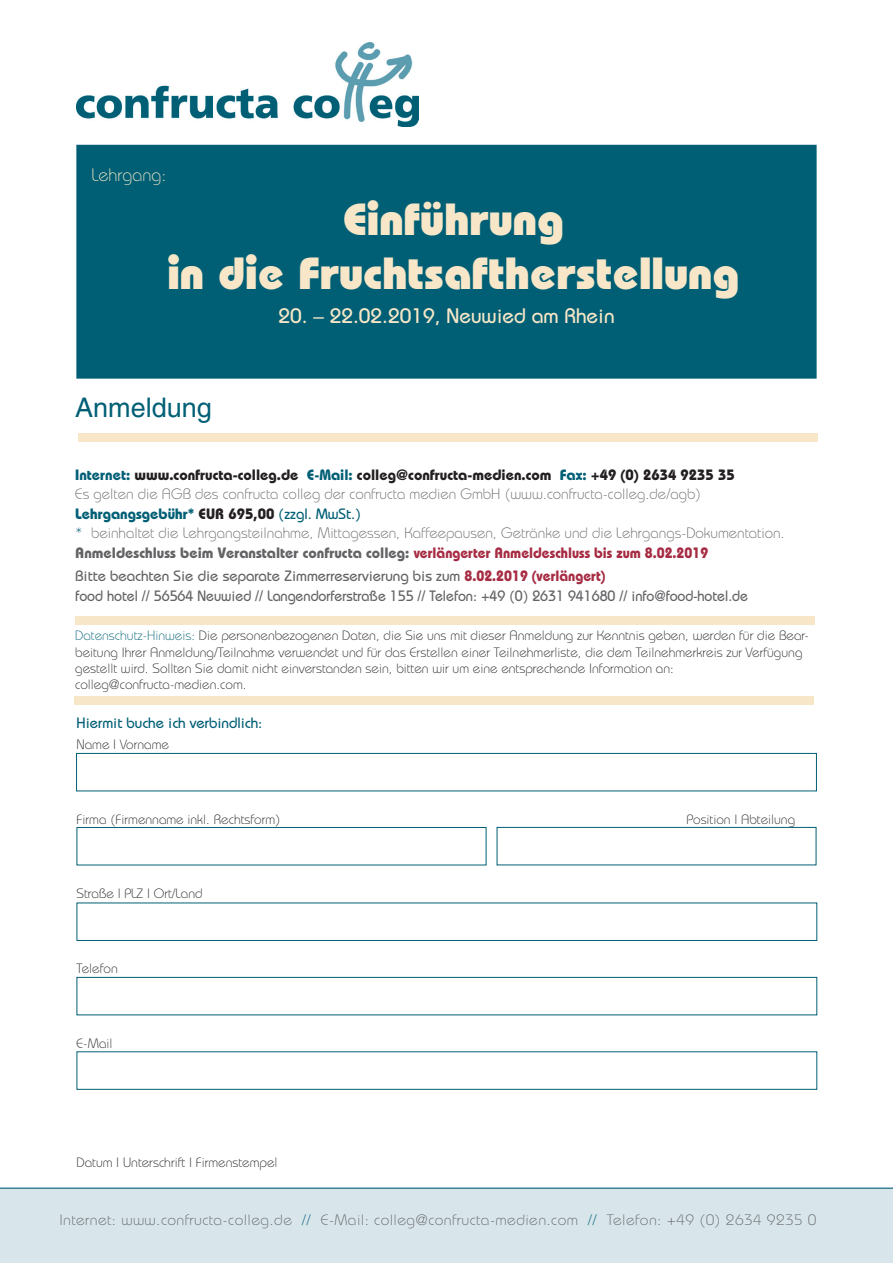
<style>
.page{position:relative;width:893px;height:1263px;background:#fff}
.page>*{position:absolute;margin:0;border:0;box-sizing:border-box;transform-origin:0 0}
.t1{font:800 45px/54px "Bauhaus";color:#f7e7c8;text-align:center}
.t2{font:27px "Helvetica";color:#005f75}
.t3{font:500 21px "Bauhaus";color:#f7e7c8}
.t4{font:300 18px "Bauhaus";color:#f7e7c8}
.t5{font:300 15px/19.5px "Bauhaus";color:#636366}
.t6{font:500 15px/19.5px "Bauhaus";color:#636366}
.t7{font:300 15px "Bauhaus";letter-spacing:.025em;color:#636366;scale:1.04 1}
.t8{font:500 15px "Bauhaus";color:#005f75}
.t9{font:300 13.5px/16.2px "Bauhaus";color:#231f20}
.s1{font-weight:700;color:#005f75}
.s2{font-weight:700;color:#231f20}
.s3{font-weight:500;color:#005f75}
.s4{color:#005f75}
.s5{font-weight:700}
.s6{font-weight:700;color:#a62b43}
</style>
<div class="page">
<img style="left:77px;top:43px;width:341px;height:83px">
<div style="left:77px;top:146px;width:739px;height:232px;background:#005f75"></div>
<div style="left:76px;top:145px;width:741px;height:234px;border:2px solid #005f75"></div>
<div style="left:0;top:1189px;width:893px;height:74px;background:#d8e6ec"></div>
<hr style="left:0;top:1187px;width:893px;height:2px;background:#005f75">
<div style="left:76px;top:753px;width:741px;height:38px;border:1px solid #005f75"></div>
<div style="left:77px;top:827px;width:409px;height:38px;border:1px solid #005f75"></div>
<div style="left:77px;top:902px;width:740px;height:39px;border:1px solid #005f75"></div>
<div style="left:77px;top:977px;width:740px;height:38px;border:1px solid #005f75"></div>
<div style="left:77px;top:1051px;width:740px;height:39px;border:1px solid #005f75"></div>
<div style="left:78px;top:433px;width:740px;height:9px;background:#f7e7c8"></div>
<div style="left:75px;top:616px;width:740px;height:9px;background:#f7e7c8"></div>
<div style="left:74px;top:696px;width:740px;height:9px;background:#f7e7c8"></div>
<div style="left:497px;top:827px;width:319px;height:38px;border:1px solid #005f75"></div>
<h3 class="t4" style="left:91px;top:165px;width:77px">Lehrgang:</h3>
<h1 class="t1" style="left:167px;top:192px;width:573px">Einführung<br>in die Fruchtsaftherstellung</h1>
<h3 class="t3" style="left:278px;top:303px;width:338px">20. – 22.02.2019, Neuwied am Rhein</h3>
<h2 class="t2" style="left:75px;top:392px;width:138px">Anmeldung</h2>
<p class="t5" style="left:75px;top:465px;width:711px"><span class="s1">Internet:</span> <span class="s2">www.confructa-colleg.de</span> <span class="s1">E-Mail:</span> <span class="s2">colleg@confructa-medien.com</span> <span class="s1">Fax:</span> <span class="s2">+49 (0) 2634 9235 35<br></span>Es gelten die AGB des confructa colleg der confructa medien GmbH (www.confructa-colleg.de/agb)<br><span class="s1">Lehrgangsgebühr*</span> <span class="s2">EUR 695,00</span> <span class="s3">(zzgl. MwSt.)<br></span><span class="s4">*</span> beinhaltet die Lehrgangsteilnahme, Mittagessen, Kaffeepausen, Getränke und die Lehrgangs-Dokumentation.<br><span class="s5">Anmeldeschluss beim Veranstalter confructa colleg:</span> <span class="s6">verlängerter Anmeldeschluss bis zum 8.02.2019</span></p>
<p class="t6" style="left:75px;top:566px;width:674px">Bitte beachten Sie die separate Zimmerreservierung bis zum <span class="s6">8.02.2019 (verlängert)<br></span>food hotel // 56564 Neuwied // Langendorferstraße 155 // Telefon: +49 (0) 2631 941680 // info@food-hotel.de</p>
<p class="t9" style="left:75px;top:627px;width:735px"><span class="s4">Datenschutz-Hinweis:</span> Die personenbezogenen Daten, die Sie uns mit dieser Anmeldung zur Kenntnis geben, werden für die Bear&shy;beitung Ihrer Anmeldung/Teilnahme verwendet und für das Erstellen einer Teilnehmerliste, die dem Teilnehmerkreis zur Verfügung gestellt wird. Sollten Sie damit nicht einverstanden sein, bitten wir um eine entsprechende Information an: colleg@confructa-medien.com.</p>
<p class="t8" style="left:77px;top:714px;width:187px">Hiermit buche ich verbindlich:</p>
<p class="t9" style="left:77px;top:736px;width:94px">Name I Vorname</p>
<p class="t9" style="left:77px;top:811px;width:206px">Firma (Firmenname inkl. Rechtsform)</p>
<p class="t9" style="left:686px;top:811px;width:110px">Position I Abteilung</p>
<p class="t9" style="left:77px;top:885px;width:128px">Straße I PLZ I Ort/Land</p>
<p class="t9" style="left:77px;top:960px;width:43px">Telefon</p>
<p class="t9" style="left:77px;top:1035px;width:37px">E-Mail</p>
<p class="t9" style="left:77px;top:1154px;width:203px">Datum I Unterschrift I Firmenstempel</p>
<p class="t7" style="left:59px;top:1211px;width:730px">Internet: www.confructa-colleg.de <span class="s4">//</span> E-Mail: colleg@confructa-medien.com <span class="s4">//</span> Telefon: +49 (0) 2634 9235 0</p>
</div>
